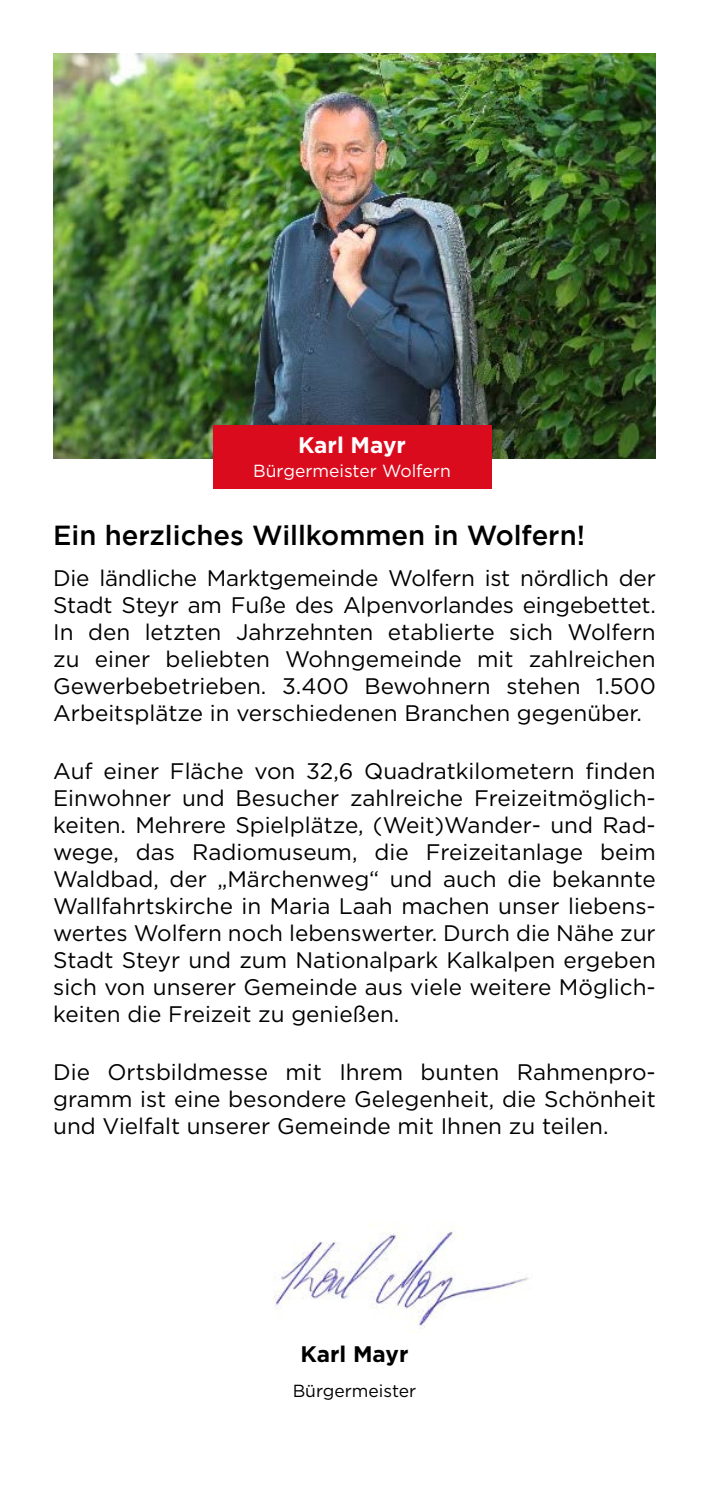
<style>
.page{position:relative;width:709px;height:1489px;background:#fff}
.page>*{position:absolute;margin:0;border:0;box-sizing:border-box;transform-origin:0 0}
.p_fließtext{font:500 27.5px "Gotham";color:#000}
.p_fließtext-2{font:22.5px/27px "Gotham";color:#000;text-align:justify}
.p_namen{font:700 22.5px "Gotham";color:#000}
.p_namen-2{font:700 22.5px "Gotham";color:#fff}
.p_funktion{font:17.5px "Gotham";color:#fff}
.p_funktion-2{font:17.5px "Gotham";color:#000}
</style>
<div class="page">
<img style="left:53px;top:53px;width:603px;height:406px">
<div style="left:213px;top:425px;width:278px;height:63px;background:#db0b1e"></div>
<img style="left:273px;top:1226px;width:256px;height:106px">
<p class="p_namen-2" style="left:298px;top:432px;width:109px">Karl Mayr</p>
<p class="p_funktion" style="left:253px;top:461px;width:199px">Bürgermeister Wolfern</p>
<p class="p_fließtext" style="left:53px;top:519px;width:533px">Ein herzliches Willkommen in Wolfern!</p>
<p class="p_fließtext-2" style="left:53px;top:564px;width:604px">Die ländliche Marktgemeinde Wolfern ist nördlich der Stadt Steyr am Fuße des Alpenvorlandes eingebettet.<br>In den letzten Jahrzehnten etablierte sich Wolfern zu einer beliebten Wohngemeinde mit zahlreichen Gewerbebetrieben. 3.400 Bewohnern stehen 1.500<br>Arbeitsplätze in verschiedenen Branchen gegenüber.</p>
<p class="p_fließtext-2" style="left:53px;top:757px;width:604px">Auf einer Fläche von 32,6 Quadratkilometern finden Einwohner und Besucher zahlreiche Freizeitmöglich&shy;keiten. Mehrere Spielplätze, (Weit)Wander- und Rad&shy;wege, das Radiomuseum, die Freizeitanlage beim Waldbad, der „Märchenweg“ und auch die bekannte Wallfahrtskirche in Maria Laah machen unser liebens&shy;wertes Wolfern noch lebenswerter. Durch die Nähe zur Stadt Steyr und zum Nationalpark Kalkalpen ergeben sich von unserer Gemeinde aus viele weitere Möglich&shy;keiten die Freizeit zu genießen.</p>
<p class="p_fließtext-2" style="left:53px;top:1058px;width:604px">Die Ortsbildmesse mit Ihrem bunten Rahmenpro&shy;gramm ist eine besondere Gelegenheit, die Schönheit und Vielfalt unserer Gemeinde mit Ihnen zu teilen.</p>
<p class="p_namen" style="left:300px;top:1340px;width:109px">Karl Mayr</p>
<p class="p_funktion-2" style="left:293px;top:1380px;width:125px">Bürgermeister</p>
</div>
